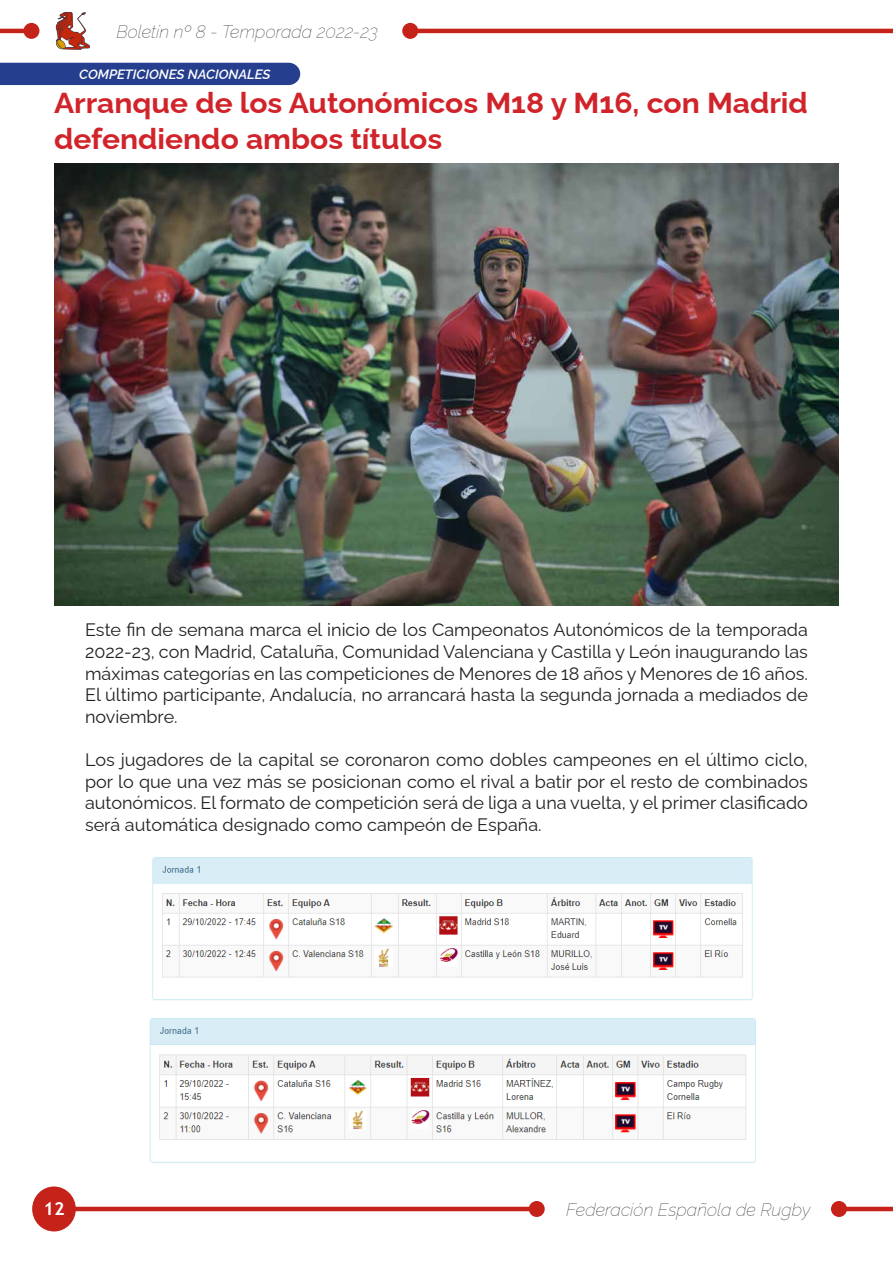
<style>
.page{position:relative;width:893px;height:1263px;background:#fff}
.page>*{position:absolute;margin:0;border:0;box-sizing:border-box;transform-origin:0 0}
.t1{font:700 28.8px/36px "Raleway";color:#d1232a;scale:1.04 1}
.Estilo_de_párrafo_1{font:18px/21.6px "Raleway";color:#231f20;text-align:justify}
.t2{font:italic 100 18px "Raleway";color:#231f20}
.t3{font:700 18px "Trebuchet MS";color:#fff}
.t4{font:italic 600 13.5px "Raleway";color:#fff}
</style>
<div class="page">
<hr style="left:54px;top:1207px;width:483px;height:4px;background:#c5221a">
<hr style="left:410px;top:29px;width:483px;height:4px;background:#c5221a">
<div style="left:402px;top:23px;width:16px;height:16px;background:#c5221a;border-radius:50%"></div>
<div style="left:32px;top:1186px;width:44px;height:45px;background:#c5221a;border-radius:50%"></div>
<img style="left:55px;top:12px;width:35px;height:38px">
<div style="left:529px;top:1201px;width:16px;height:16px;background:#c5221a;border-radius:50%"></div>
<hr style="left:839px;top:1207px;width:54px;height:4px;background:#c5221a">
<div style="left:831px;top:1201px;width:16px;height:16px;background:#c5221a;border-radius:50%"></div>
<hr style="left:0;top:29px;width:31px;height:4px;background:#c5221a">
<div style="left:23px;top:23px;width:16px;height:16px;background:#c5221a;border-radius:50%"></div>
<div style="left:0;top:63px;width:300px;height:22px;background:#253f8e"></div>
<img style="left:54px;top:164px;width:785px;height:441px">
<img style="left:152px;top:857px;width:601px;height:143px">
<img style="left:149px;top:1018px;width:607px;height:145px">
<p class="t2" style="left:116px;top:17px;width:263px">Boletín nº 8 - Temporada 2022-23</p>
<p class="t4" style="left:79px;top:64px;width:193px">COMPETICIONES NACIONALES</p>
<p class="t1" style="left:54px;top:82px;width:726px">Arranque de los Autonómicos M18 y M16, con Madrid defendiendo ambos títulos</p>
<p class="Estilo_de_párrafo_1" style="left:85px;top:617px;width:724px">Este fin de semana marca el inicio de los Campeonatos Autonómicos de la temporada 2022-23, con Madrid, Cataluña, Comunidad Valenciana y Castilla y León inaugurando las máximas categorías en las competiciones de Menores de 18 años y Menores de 16 años.<br>El último participante, Andalucía, no arrancará hasta la segunda jornada a mediados de noviembre.</p>
<p class="Estilo_de_párrafo_1" style="left:85px;top:747px;width:724px">Los jugadores de la capital se coronaron como dobles campeones en el último ciclo, por lo que una vez más se posicionan como el rival a batir por el resto de combinados autonómicos. El formato de competición será de liga a una vuelta, y el primer clasificado será automática designado como campeón de España.</p>
<p class="t3" style="left:43px;top:1197px;width:23px">12</p>
<p class="t2" style="left:566px;top:1195px;width:246px">Federación Española de Rugby</p>
</div>
